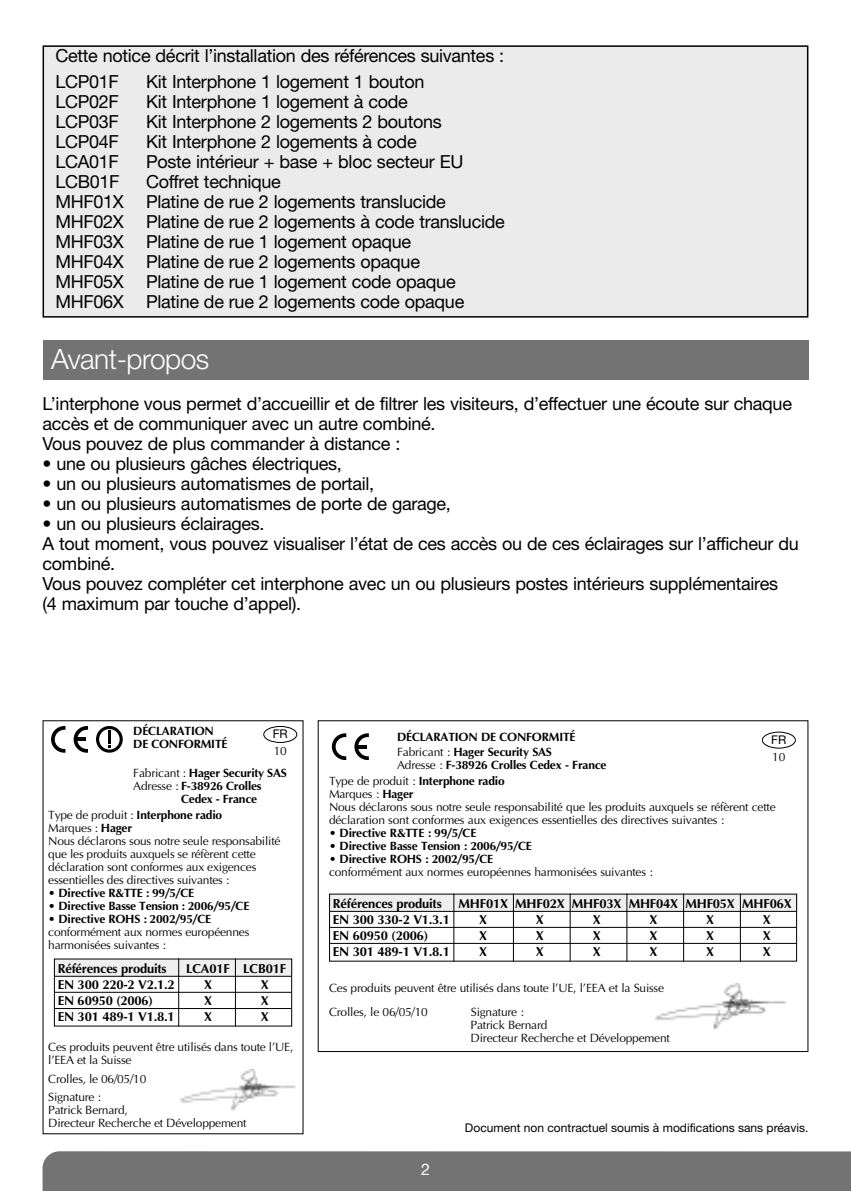
<style>
.page{position:relative;width:851px;height:1191px;background:#fff}
.page>*{position:absolute;margin:0;border:0;box-sizing:border-box;transform-origin:0 0}
.t1{font:300 28px "Helvetica Neue LT Com";letter-spacing:-.015em;color:#fff}
.t2{font:18px/20px "Helvetica Neue LT Com";letter-spacing:-.015em;color:#000}
.t3{font:16px "Helvetica Neue LT Com";color:#fff}
.t4{font:700 13px "Optima";letter-spacing:-.02em;color:#000}
.t5{font:12px/13px "Optima";letter-spacing:-.02em;color:#000}
.t6{font:700 12px/15.8px "Optima";letter-spacing:-.02em;color:#000}
.t7{font:12px "Helvetica Neue LT Com";color:#000}
.s1{font-weight:400}
.s2{font-weight:700}
</style>
<div class="page">
<img style="left:655px;top:983px;width:131px;height:46px">
<div style="left:43px;top:1151px;width:807px;height:40px;background:#737373"></div>
<div style="left:43px;top:46px;width:764px;height:271px;background:#ebebeb"></div>
<div style="left:43px;top:45px;width:765px;height:272px;border:2px solid #000"></div>
<div style="left:317px;top:720px;width:491px;height:332px;border:1px solid #000"></div>
<svg style="left:332px;top:733px;width:14px;height:27px"></svg>
<svg style="left:354px;top:733px;width:15px;height:27px"></svg>
<div style="left:329px;top:894px;width:468px;height:16px;background:#efefef"></div>
<hr style="left:330px;top:911px;width:466px;height:1px;background:#000">
<hr style="left:330px;top:927px;width:466px;height:1px;background:#000">
<hr style="left:330px;top:943px;width:466px;height:1px;background:#000">
<hr style="left:453px;top:893px;width:1px;height:68px;background:#000">
<hr style="left:513px;top:893px;width:1px;height:68px;background:#000">
<hr style="left:569px;top:893px;width:1px;height:68px;background:#000">
<hr style="left:626px;top:893px;width:1px;height:68px;background:#000">
<hr style="left:683px;top:893px;width:1px;height:68px;background:#000">
<hr style="left:739px;top:893px;width:1px;height:68px;background:#000">
<div style="left:761px;top:731px;width:34px;height:17px;border:2px solid #000;border-radius:50%"></div>
<hr style="left:108px;top:730px;width:3px;height:14px;background:#000">
<div style="left:96px;top:726px;width:27px;height:26px;border:3px solid #000;border-radius:50%"></div>
<svg style="left:51px;top:726px;width:14px;height:26px"></svg>
<svg style="left:74px;top:726px;width:14px;height:26px"></svg>
<div style="left:263px;top:726px;width:34px;height:17px;border:2px solid #000;border-radius:50%"></div>
<div style="left:43px;top:340px;width:765px;height:40px;background:#737373"></div>
<div style="left:54px;top:959px;width:238px;height:16px;background:#efefef"></div>
<hr style="left:55px;top:975px;width:236px;height:1px;background:#000">
<hr style="left:55px;top:991px;width:236px;height:1px;background:#000">
<hr style="left:55px;top:1008px;width:236px;height:1px;background:#000">
<hr style="left:235px;top:958px;width:1px;height:68px;background:#000">
<hr style="left:178px;top:958px;width:1px;height:68px;background:#000">
<img style="left:180px;top:1070px;width:115px;height:40px">
<p class="t2" style="left:55px;top:43px;width:450px;line-height:25.6px">Cette notice décrit l’installation des références suivantes :<br>LCP01F</p>
<p class="t2" style="left:146px;top:72px;width:280px">Kit Interphone 1 logement 1 bouton</p>
<p class="t2" style="left:55px;top:92px;width:65px">LCP02F</p>
<p class="t2" style="left:146px;top:92px;width:263px">Kit Interphone 1 logement à code</p>
<p class="t2" style="left:55px;top:112px;width:65px">LCP03F</p>
<p class="t2" style="left:146px;top:112px;width:297px">Kit Interphone 2 logements 2 boutons</p>
<p class="t2" style="left:55px;top:132px;width:65px">LCP04F</p>
<p class="t2" style="left:146px;top:132px;width:272px">Kit Interphone 2 logements à code</p>
<p class="t2" style="left:55px;top:152px;width:65px">LCA01F</p>
<p class="t2" style="left:146px;top:152px;width:319px">Poste intérieur + base + bloc secteur EU</p>
<p class="t2" style="left:55px;top:172px;width:66px">LCB01F</p>
<p class="t2" style="left:55px;top:172px;width:451px;text-indent:91px">Coffret technique<br>MHF01X Platine de rue 2 logements translucide MHF02X Platine de rue 2 logements à code translucide MHF03X Platine de rue 1 logement opaque<br>MHF04X Platine de rue 2 logements opaque<br>MHF05X Platine de rue 1 logement code opaque MHF06X Platine de rue 2 logements code opaque</p>
<h1 class="t1" style="left:51px;top:349px;width:160px">Avant-propos</h1>
<p class="t2" style="left:43px;top:393px;width:750px">L’interphone vous permet d’accueillir et de filtrer les visiteurs, d’effectuer une écoute sur chaque accès et de communiquer avec un autre combiné.<br>Vous pouvez de plus commander à distance :</p>
<p class="t2" style="left:43px;top:453px;width:301px">• une ou plusieurs gâches électriques,</p>
<p class="t2" style="left:43px;top:473px;width:333px">• un ou plusieurs automatismes de portail,</p>
<p class="t2" style="left:43px;top:493px;width:410px">• un ou plusieurs automatismes de porte de garage,</p>
<p class="t2" style="left:43px;top:513px;width:757px">• un ou plusieurs éclairages.<br>A tout moment, vous pouvez visualiser l’état de ces accès ou de ces éclairages sur l’afficheur du combiné.<br>Vous pouvez compléter cet interphone avec un ou plusieurs postes intérieurs supplémentaires<br>(4 maximum par touche d’appel).</p>
<p class="t6" style="left:133px;top:725px;width:96px;line-height:13px">DÉCLARATION<br>DE CONFORMITÉ</p>
<p class="t6" style="left:133px;top:765px;width:155px"><span class="s1">Fabricant :</span> Hager Security SAS</p>
<p class="t6" style="left:133px;top:778px;width:130px"><span class="s1">Adresse :</span> F-38926 Crolles</p>
<p class="t6" style="left:181px;top:791px;width:78px">Cedex - France</p>
<p class="t5" style="left:48px;top:808px;width:234px">Type de produit : <span class="s2">Interphone radio<br></span>Marques : <span class="s2">Hager<br></span>Nous déclarons sous notre seule responsabilité que les produits auxquels se réfèrent cette déclaration sont conformes aux exigences essentielles des directives suivantes :</p>
<p class="t6" style="left:48px;top:885px;width:147px">• Directive R&amp;TTE : 99/5/CE</p>
<p class="t6" style="left:48px;top:898px;width:203px">• Directive Basse Tension : 2006/95/CE</p>
<p class="t6" style="left:48px;top:911px;width:164px">• Directive ROHS : 2002/95/CE</p>
<p class="t5" style="left:48px;top:925px;width:202px">conformément aux normes européennes harmonisées suivantes :</p>
<p class="t7" style="left:273px;top:727px;width:17px">FR</p>
<p class="t5" style="left:274px;top:745px;width:15px">10</p>
<p class="t4" style="left:58px;top:962px;width:110px">Références produits</p>
<p class="t4" style="left:186px;top:962px;width:102px">LCA01F LCB01F</p>
<p class="t4" style="left:58px;top:978px;width:118px">EN 300 220-2 V2.1.2</p>
<p class="t4" style="left:204px;top:978px;width:9px">X</p>
<p class="t4" style="left:261px;top:978px;width:9px">X</p>
<p class="t4" style="left:58px;top:994px;width:97px">EN 60950 (2006)</p>
<p class="t4" style="left:204px;top:994px;width:9px">X</p>
<p class="t4" style="left:261px;top:994px;width:9px">X</p>
<p class="t4" style="left:58px;top:1010px;width:118px">EN 301 489-1 V1.8.1</p>
<p class="t4" style="left:204px;top:1010px;width:9px">X</p>
<p class="t4" style="left:261px;top:1010px;width:9px">X</p>
<p class="t5" style="left:48px;top:1041px;width:247px">Ces produits peuvent être utilisés dans toute l’UE, l’EEA et la Suisse</p>
<p class="t5" style="left:48px;top:1070px;width:100px;line-height:18.6px">Crolles, le 06/05/10<br>Signature :</p>
<p class="t5" style="left:48px;top:1104px;width:200px">Patrick Bernard,<br>Directeur Recherche et Développement</p>
<p class="t6" style="left:397px;top:729px;width:180px">DÉCLARATION DE CONFORMITÉ<br><span class="s1">Fabricant :</span> Hager Security SAS</p>
<p class="t6" style="left:329px;top:758px;width:279px;text-indent:68px"><span class="s1">Adresse :</span> F-38926 Crolles Cedex - France<br><span class="s1">Type de produit :</span> Interphone radio</p>
<p class="t5" style="left:329px;top:788px;width:448px">Marques : <span class="s2">Hager<br></span>Nous déclarons sous notre seule responsabilité que les produits auxquels se réfèrent cette déclaration sont conformes aux exigences essentielles des directives suivantes :</p>
<p class="t6" style="left:329px;top:826px;width:149px">• Directive R&amp;TTE : 99/5/CE</p>
<p class="t6" style="left:329px;top:839px;width:204px">• Directive Basse Tension : 2006/95/CE</p>
<p class="t6" style="left:329px;top:852px;width:166px">• Directive ROHS : 2002/95/CE</p>
<p class="t5" style="left:329px;top:866px;width:325px">conformément aux normes européennes harmonisées suivantes :</p>
<p class="t7" style="left:771px;top:733px;width:17px">FR</p>
<p class="t5" style="left:772px;top:751px;width:15px">10</p>
<p class="t4" style="left:333px;top:897px;width:110px">Références produits</p>
<p class="t4" style="left:458px;top:897px;width:334px">MHF01X MHF02X MHF03X MHF04X MHF05X MHF06X</p>
<p class="t4" style="left:333px;top:914px;width:118px">EN 300 330-2 V1.3.1</p>
<p class="t4" style="left:479px;top:913px;width:9px">X</p>
<p class="t4" style="left:536px;top:913px;width:9px">X</p>
<p class="t4" style="left:592px;top:913px;width:9px">X</p>
<p class="t4" style="left:649px;top:913px;width:9px">X</p>
<p class="t4" style="left:706px;top:913px;width:9px">X</p>
<p class="t4" style="left:762px;top:913px;width:9px">X</p>
<p class="t4" style="left:333px;top:930px;width:97px">EN 60950 (2006)</p>
<p class="t4" style="left:479px;top:929px;width:9px">X</p>
<p class="t4" style="left:536px;top:929px;width:9px">X</p>
<p class="t4" style="left:592px;top:929px;width:9px">X</p>
<p class="t4" style="left:649px;top:929px;width:9px">X</p>
<p class="t4" style="left:706px;top:929px;width:9px">X</p>
<p class="t4" style="left:762px;top:929px;width:9px">X</p>
<p class="t4" style="left:333px;top:946px;width:118px">EN 301 489-1 V1.8.1</p>
<p class="t4" style="left:479px;top:945px;width:9px">X</p>
<p class="t4" style="left:536px;top:945px;width:9px">X</p>
<p class="t4" style="left:592px;top:945px;width:9px">X</p>
<p class="t4" style="left:649px;top:945px;width:9px">X</p>
<p class="t4" style="left:706px;top:945px;width:9px">X</p>
<p class="t4" style="left:762px;top:945px;width:9px">X</p>
<p class="t5" style="left:329px;top:976px;width:336px;line-height:24.4px">Ces produits peuvent être utilisés dans toute l’UE, l’EEA et la Suisse<br>Crolles, le 06/05/10</p>
<p class="t5" style="left:470px;top:1006px;width:201px">Signature :<br>Patrick Bernard<br>Directeur Recherche et Développement</p>
<p class="t3" style="left:421px;top:1159px;width:10px">2</p>
<p class="t7" style="left:465px;top:1120px;width:345px">Document non contractuel soumis à modifications sans préavis.</p>
</div>
